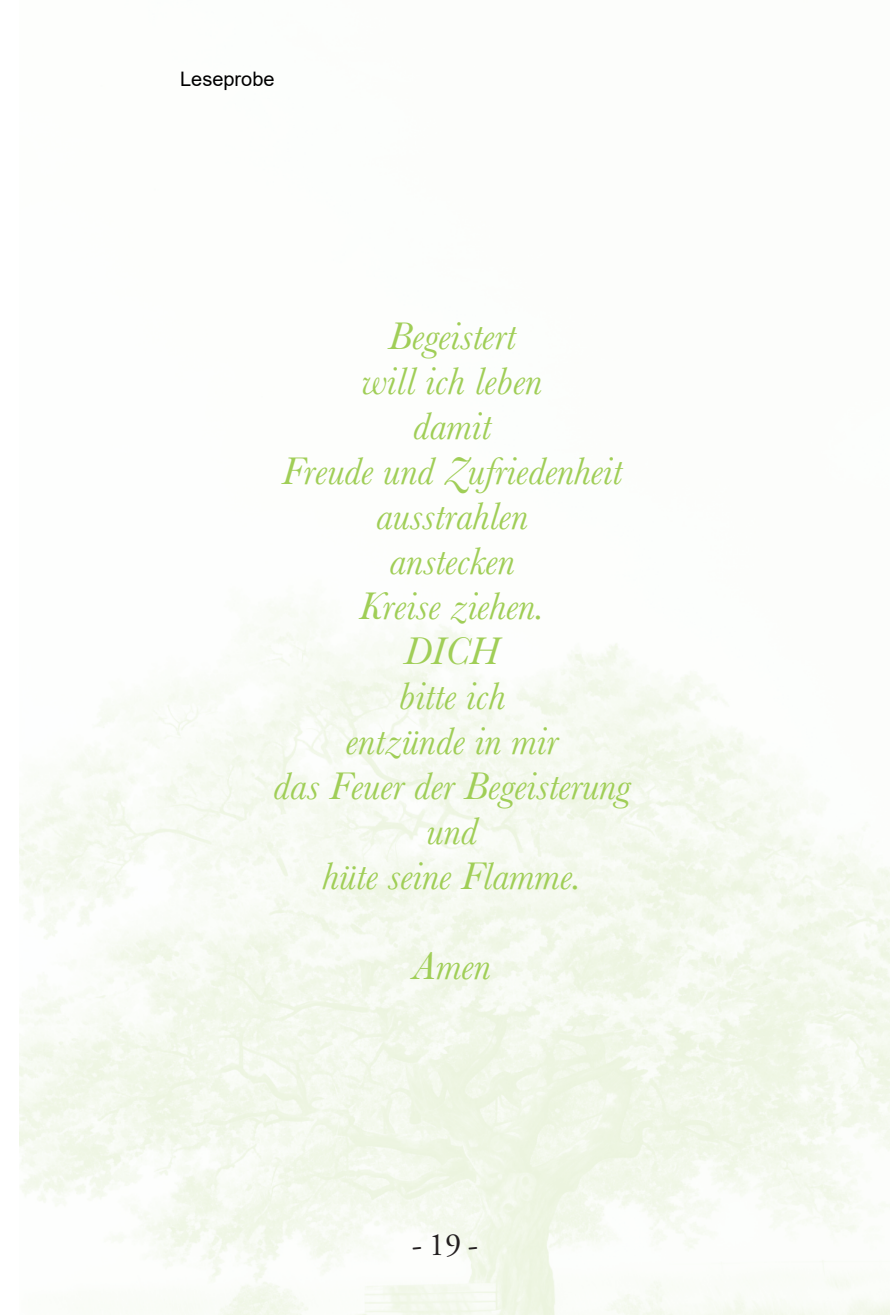
<style>
.page{position:relative;width:890px;height:1315px;background:#fff}
.page>*{position:absolute;margin:0;border:0;box-sizing:border-box;transform-origin:0 0}
.t1{font:italic 40px/45px "Baskerville";color:#a0ce57;text-align:center}
.t2{font:32.5px "Adobe Garamond Pro";color:#231f20}
.t3{font:20px "Arial";color:#000}
</style>
<div class="page">
<img style="left:20px;top:603px;width:870px;height:712px">
<img style="left:20px;top:1029px;width:8px;height:286px">
<p class="t3" style="left:180px;top:65px;width:96px">Leseprobe</p>
<p class="t1" style="left:274px;top:314px;width:358px">Begeistert<br>will ich leben<br>damit<br>Freude und Zufriedenheit ausstrahlen<br>anstecken<br>Kreise ziehen.<br>DICH<br>bitte ich<br>entzünde in mir<br>das Feuer der Begeisterung und<br>hüte seine Flamme.</p>
<p class="t1" style="left:413px;top:944px;width:79px">Amen</p>
<p class="t2" style="left:412px;top:1231px;width:68px">-19-</p>
</div>
